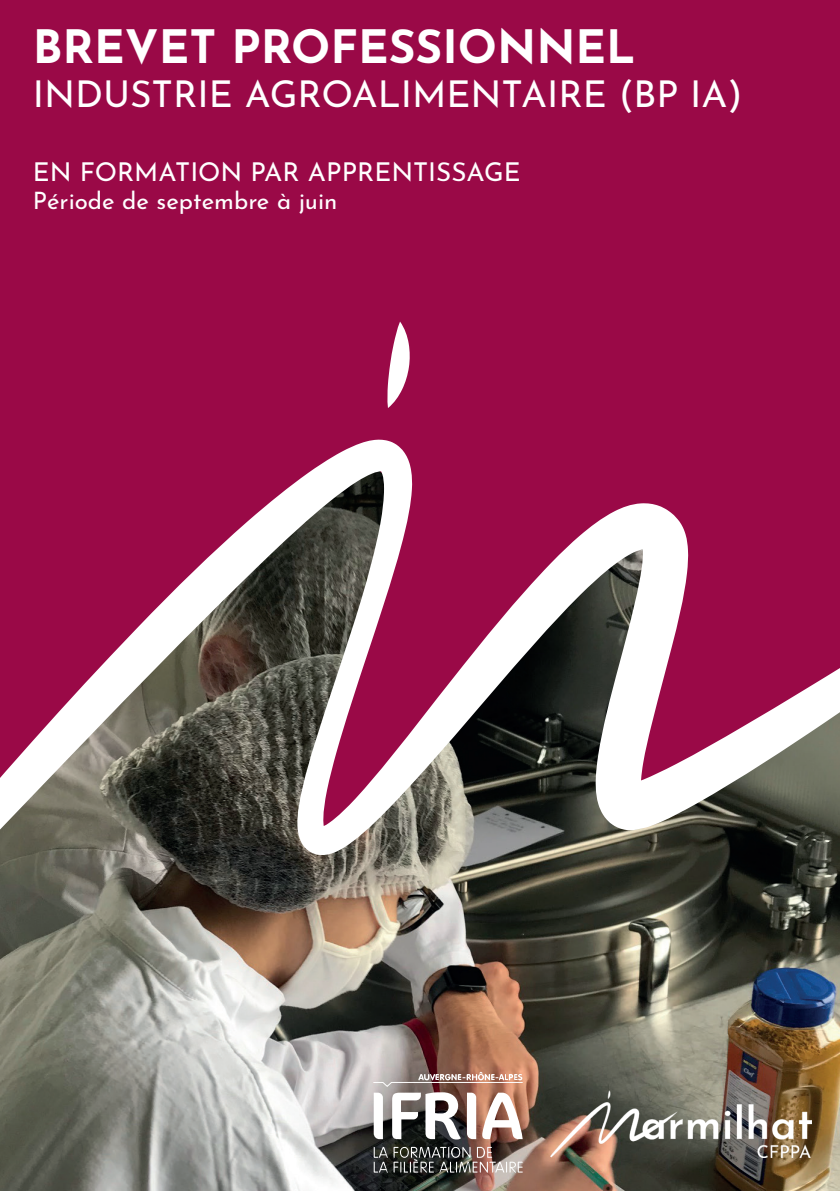
<style>
.page{position:relative;width:840px;height:1191px;background:#fff}
.page>*{position:absolute;margin:0;border:0;box-sizing:border-box;transform-origin:0 0}
.t1{font:700 46px "Josefin Sans";color:#fff}
.t2{font:37px "Josefin Sans";color:#fff}
.t3{font:26px "Josefin Sans";color:#fff}
.t4{font:24px "Josefin Sans";color:#fff}
</style>
<div class="page">
<div style="left:0;top:0;width:839px;height:1191px;background:#9a0947"></div>
<img style="left:0;top:990px;width:839px;height:201px">
<img style="left:550px;top:1090px;width:261px;height:67px">
<svg style="left:0;top:439px;width:839px;height:551px"></svg>
<svg style="left:387px;top:321px;width:23px;height:87px"></svg>
<svg style="left:373px;top:1092px;width:149px;height:47px;background:#afa29d"></svg>
<svg style="left:373px;top:1146px;width:14px;height:26px"></svg>
<img style="left:393px;top:1146px;width:129px;height:26px">
<svg style="left:373px;top:1071px;width:149px;height:15px;background:#b2958b"></svg>
<p class="t1" style="left:33px;top:6px;width:604px">BREVET PROFESSIONNEL</p>
<p class="t2" style="left:33px;top:63px;width:710px">INDUSTRIE AGROALIMENTAIRE (BP IA)</p>
<p class="t3" style="left:33px;top:150px;width:489px">EN FORMATION PAR APPRENTISSAGE</p>
<p class="t4" style="left:33px;top:181px;width:306px">Période de septembre à juin</p>
</div>
